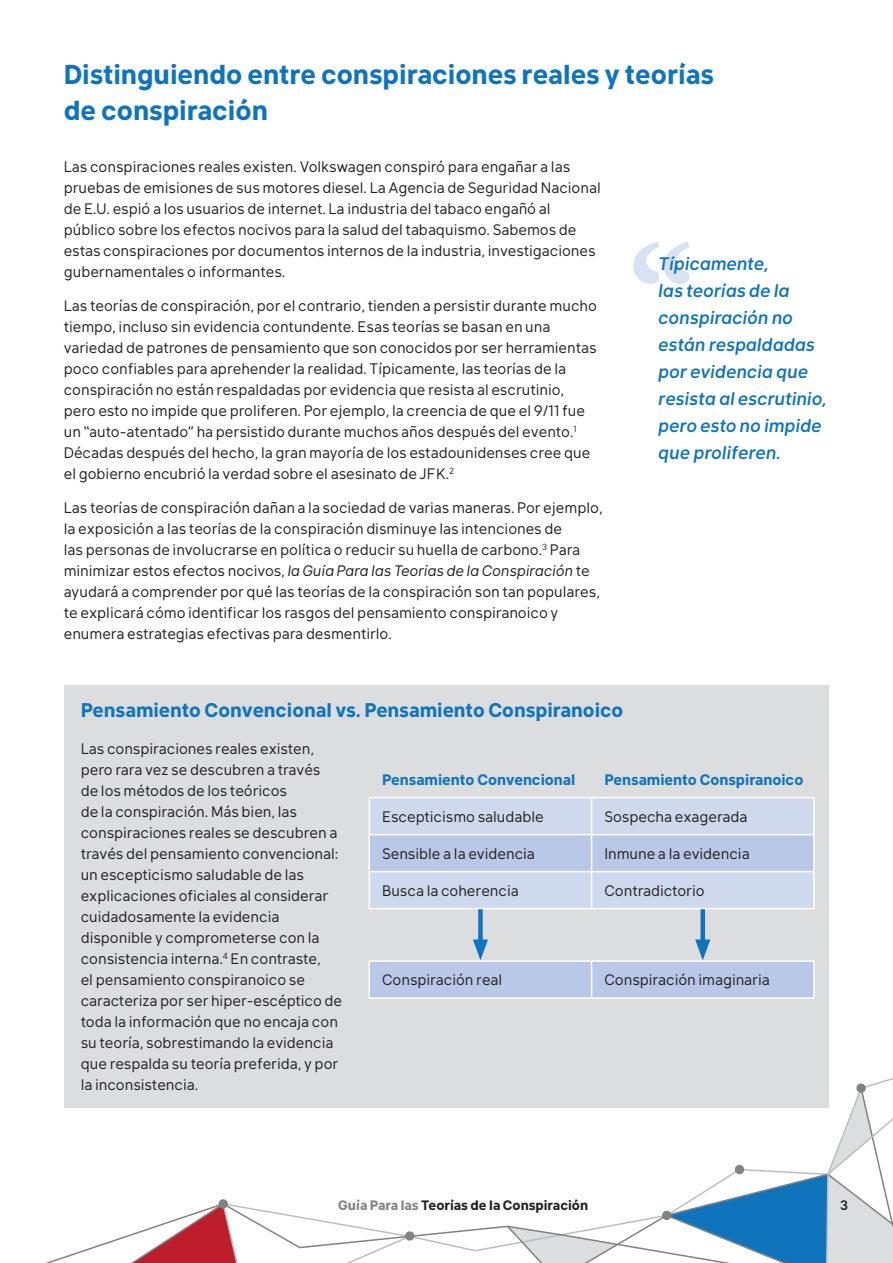
<style>
.page{position:relative;width:893px;height:1263px;background:#fff}
.page>*{position:absolute;margin:0;border:0;box-sizing:border-box;transform-origin:0 0}
.Heading{font:700 27px/36px "Klima";color:#1074bc}
.Body_Text{font:700 19.5px "Klima";color:#1074bc}
.QuoteBlue{font:italic 500 18px/27px "Klima";color:#1074bc}
.Body_Text-2{font:15px/21px "Klima";color:#231f20}
.Body_Text-3{font:700 15px "Klima";color:#1074bc}
.t1{font:700 13.5px "Klima";color:#231f20}
.t2{font:500 13.5px "Klima";color:#231f20}
.s1{font-style:italic}
.s2{color:#808285}
</style>
<div class="page">
<svg style="left:45px;top:1072px;width:848px;height:191px"></svg>
<div style="left:735px;top:1165px;width:9px;height:9px;background:#808285;border-radius:50%"></div>
<div style="left:64px;top:685px;width:764px;height:422px;background:#dcdddf"></div>
<div style="left:370px;top:798px;width:443px;height:36px;background:#cfd9ed"></div>
<svg style="left:369px;top:835px;width:445px;height:162px"></svg>
<hr style="left:369px;top:835px;width:1px;height:36px;background:#fff">
<hr style="left:591px;top:835px;width:1px;height:36px;background:#fff">
<hr style="left:813px;top:835px;width:2px;height:36px;background:#fff">
<hr style="left:369px;top:797px;width:223px;height:1px;background:#fff">
<hr style="left:369px;top:798px;width:1px;height:36px;background:#fff">
<hr style="left:592px;top:797px;width:223px;height:1px;background:#fff">
<hr style="left:591px;top:798px;width:1px;height:36px;background:#fff">
<hr style="left:813px;top:798px;width:2px;height:36px;background:#fff">
<hr style="left:369px;top:834px;width:223px;height:1px;background:#fff">
<hr style="left:592px;top:834px;width:223px;height:1px;background:#fff">
<hr style="left:369px;top:871px;width:223px;height:1px;background:#fff">
<hr style="left:369px;top:872px;width:1px;height:36px;background:#fff">
<hr style="left:592px;top:871px;width:223px;height:1px;background:#fff">
<hr style="left:591px;top:872px;width:1px;height:36px;background:#fff">
<hr style="left:813px;top:872px;width:2px;height:36px;background:#fff">
<hr style="left:369px;top:908px;width:223px;height:1px;background:#fff">
<hr style="left:592px;top:908px;width:223px;height:1px;background:#fff">
<hr style="left:369px;top:960px;width:223px;height:2px;background:#fff">
<hr style="left:369px;top:962px;width:1px;height:35px;background:#fff">
<hr style="left:592px;top:960px;width:223px;height:2px;background:#fff">
<hr style="left:591px;top:962px;width:1px;height:35px;background:#fff">
<hr style="left:813px;top:962px;width:2px;height:35px;background:#fff">
<hr style="left:369px;top:997px;width:223px;height:2px;background:#fff">
<hr style="left:592px;top:997px;width:223px;height:2px;background:#fff">
<div style="left:478px;top:909px;width:5px;height:39px;background:#1074bc"></div>
<svg style="left:473px;top:939px;width:15px;height:21px"></svg>
<div style="left:700px;top:909px;width:5px;height:39px;background:#1074bc"></div>
<svg style="left:695px;top:939px;width:15px;height:21px"></svg>
<svg style="left:633px;top:242px;width:57px;height:42px"></svg>
<p class="Heading" style="left:64px;top:54px;width:652px">Distinguiendo entre conspiraciones reales y teorías de conspiración</p>
<p class="Body_Text-2" style="left:64px;top:155px;width:538px">Las conspiraciones reales existen. Volkswagen conspiró para engañar a las pruebas de emisiones de sus motores diesel. La Agencia de Seguridad Nacional de E.U. espió a los usuarios de internet. La industria del tabaco engañó al público sobre los efectos nocivos para la salud del tabaquismo. Sabemos de estas conspiraciones por documentos internos de la industria, investigaciones gubernamentales o informantes.</p>
<p class="Body_Text-2" style="left:64px;top:293px;width:535px">Las teorías de conspiración, por el contrario, tienden a persistir durante mucho tiempo, incluso sin evidencia contundente. Esas teorías se basan en una variedad de patrones de pensamiento que son conocidos por ser herramientas poco confiables para aprehender la realidad. Típicamente, las teorías de la conspiración no están respaldadas por evidencia que resista al escrutinio, pero esto no impide que proliferen. Por ejemplo, la creencia de que el 9/11 fue un “auto-atentado” ha persistido durante muchos años después del evento.<sup>1<br></sup>Décadas después del hecho, la gran mayoría de los estadounidenses cree que el gobierno encubrió la verdad sobre el asesinato de JFK.<sup>2</sup></p>
<p class="Body_Text-2" style="left:64px;top:495px;width:540px">Las teorías de conspiración dañan a la sociedad de varias maneras. Por ejemplo, la exposición a las teorías de la conspiración disminuye las intenciones de<br>las personas de involucrarse en política o reducir su huella de carbono.<sup>3</sup> Para minimizar estos efectos nocivos, <span class="s1">la Guía Para las Teorías de la Conspiración</span> te ayudará a comprender por qué las teorías de la conspiración son tan populares, te explicará cómo identificar los rasgos del pensamiento conspiranoico y enumera estrategias efectivas para desmentirlo.</p>
<p class="QuoteBlue" style="left:659px;top:248px;width:170px">Típicamente,<br>las teorías de la conspiración no están respaldadas por evidencia que resista al escrutinio, pero esto no impide que proliferen.</p>
<p class="Body_Text" style="left:81px;top:693px;width:544px">Pensamiento Convencional vs. Pensamiento Conspiranoico</p>
<p class="Body_Text-2" style="left:81px;top:737px;width:263px">Las conspiraciones reales existen, pero rara vez se descubren a través<br>de los métodos de los teóricos<br>de la conspiración. Más bien, las conspiraciones reales se descubren a través del pensamiento convencional: un escepticismo saludable de las explicaciones oficiales al considerar cuidadosamente la evidencia disponible y comprometerse con la consistencia interna.<sup>4</sup> En contraste,<br>el pensamiento conspiranoico se caracteriza por ser hiper-escéptico de toda la información que no encaja con su teoría, sobrestimando la evidencia que respalda su teoría preferida, y por la inconsistencia.</p>
<p class="Body_Text-3" style="left:382px;top:766px;width:195px">Pensamiento Convencional</p>
<p class="Body_Text-3" style="left:604px;top:766px;width:200px">Pensamiento Conspiranoico</p>
<p class="Body_Text-2" style="left:382px;top:804px;width:163px">Escepticismo saludable</p>
<p class="Body_Text-2" style="left:604px;top:804px;width:145px">Sospecha exagerada</p>
<p class="Body_Text-2" style="left:382px;top:841px;width:154px">Sensible a la evidencia</p>
<p class="Body_Text-2" style="left:604px;top:841px;width:147px">Inmune a la evidencia</p>
<p class="Body_Text-2" style="left:382px;top:878px;width:138px">Busca la coherencia</p>
<p class="Body_Text-2" style="left:604px;top:878px;width:102px">Contradictorio</p>
<p class="Body_Text-2" style="left:382px;top:968px;width:122px">Conspiración real</p>
<p class="Body_Text-2" style="left:604px;top:968px;width:167px">Conspiración imaginaria</p>
<p class="t1" style="left:338px;top:1193px;width:251px"><span class="s2">Guía Para las</span> Teorías de la Conspiración</p>
<p class="t2" style="left:840px;top:1193px;width:10px">3</p>
</div>
